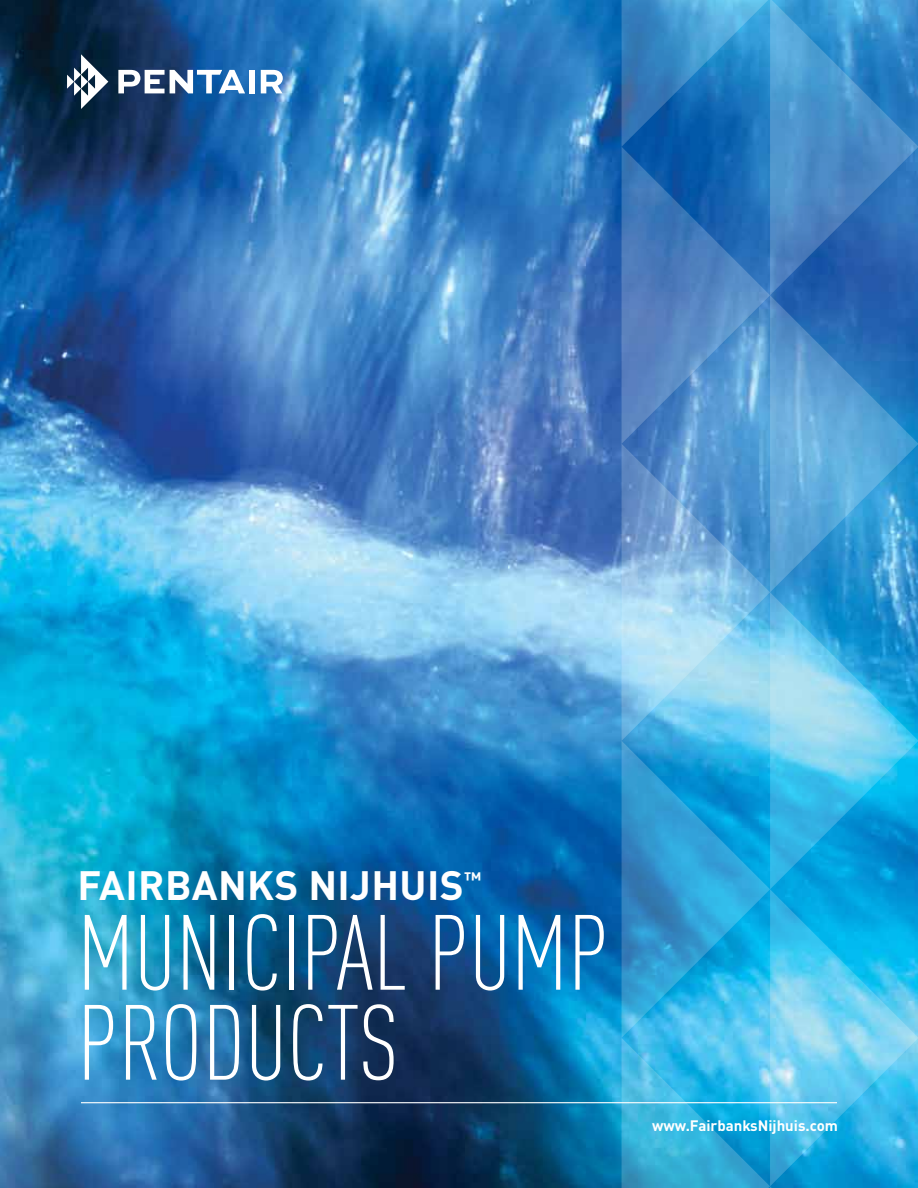
<style>
.page{position:relative;width:918px;height:1188px;background:#fff}
.page>*{position:absolute;margin:0;border:0;box-sizing:border-box;transform-origin:0 0}
.t1{font:300 condensed 105px/90px "DIN Pro";color:#fff}
.t2{font:700 40.5px "DIN Pro";letter-spacing:.01em;color:#fff}
.t3{font:700 15px "DIN Pro";color:#fff}
</style>
<div class="page">
<img style="left:0;top:0;width:918px;height:1188px">
<hr style="left:81px;top:1102px;width:756px;height:1px;background:#fff">
<svg style="left:67px;top:54px;width:41px;height:55px"></svg>
<svg style="left:118px;top:70px;width:127px;height:23px"></svg>
<div style="left:249px;top:70px;width:6px;height:23px;background:#fff"></div>
<svg style="left:261px;top:70px;width:22px;height:23px"></svg>
<svg style="left:622px;top:0;width:296px;height:147px;background:#368ac7"></svg>
<svg style="left:622px;top:147px;width:296px;height:297px;background:#417fc0"></svg>
<svg style="left:622px;top:444px;width:296px;height:297px;background:#66b3e0"></svg>
<svg style="left:622px;top:741px;width:296px;height:445px;background:#31b0e2"></svg>
<svg style="left:622px;top:1038px;width:162px;height:150px;background:#37b4e0"></svg>
<h2 class="t2" style="left:77px;top:851px;width:406px">FAIRBANKS NIJHUIS<sup>™</sup></h2>
<h1 class="t1" style="left:77px;top:901px;width:533px">MUNICIPAL PUMP<br>PRODUCTS</h1>
<p class="t3" style="left:652px;top:1113px;width:187px">www.FairbanksNijhuis.com</p>
</div>
